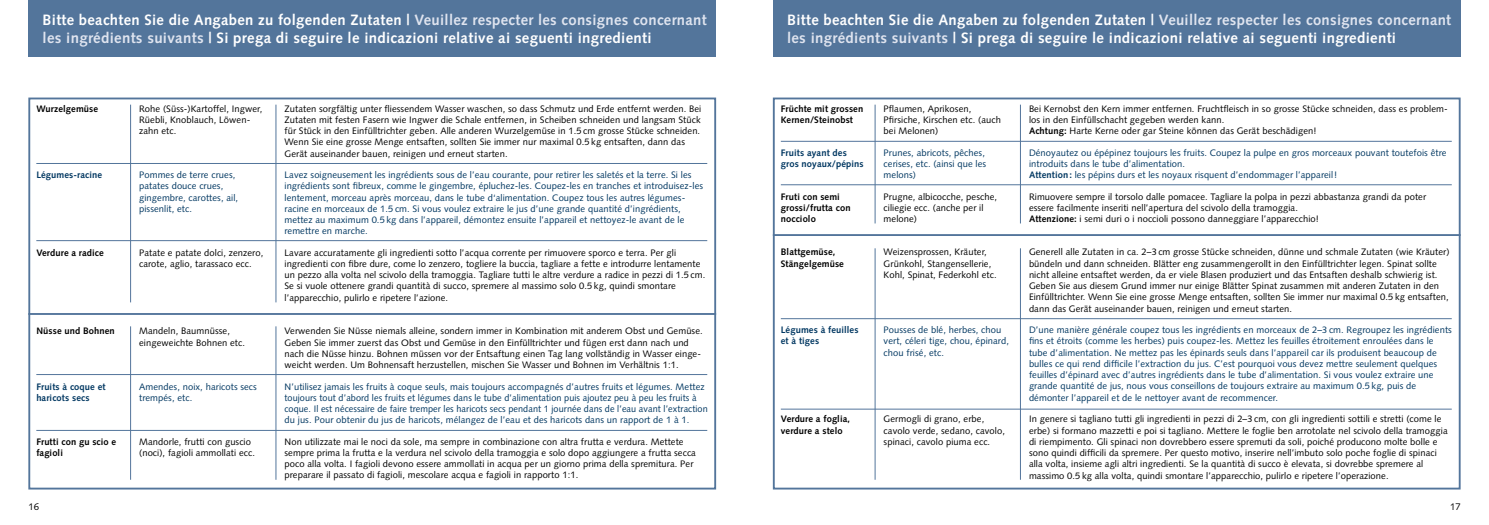
<style>
.page{position:relative;width:1489px;height:525px;background:#fff}
.page>*{position:absolute;margin:0;border:0;box-sizing:border-box;transform-origin:0 0}
.t1{font:700 15px/17.5px "Syntax LT Std";letter-spacing:.02em;color:#fff}
.t2{font:9.75px "Syntax LT Std";color:#000}
.t3{font:9.38px/11.2px "Syntax LT Std";letter-spacing:.01em;color:#000}
.t4{font:9.38px/11.2px "Syntax LT Std";letter-spacing:.01em;color:#003761}
.t5{font:700 9.38px/11.2px "Syntax LT Std";letter-spacing:.01em;color:#000}
.t6{font:700 9.38px/11.2px "Syntax LT Std";letter-spacing:.01em;color:#003761}
.s1{color:#dfe4ef}
.s2{font-weight:700}
</style>
<div class="page">
<div style="left:28px;top:97px;width:688px;height:392px;border:2px solid #53759b"></div>
<div style="left:28px;top:0;width:688px;height:57px;background:#53759b"></div>
<div style="left:772px;top:0;width:688px;height:57px;background:#53759b"></div>
<hr style="left:28px;top:313px;width:688px;height:2px;background:#53759b">
<hr style="left:36px;top:163px;width:671px;height:1px;background:#53759b">
<hr style="left:36px;top:374px;width:671px;height:1px;background:#53759b">
<hr style="left:36px;top:240px;width:671px;height:1px;background:#53759b">
<hr style="left:36px;top:430px;width:671px;height:1px;background:#53759b">
<div style="left:772px;top:97px;width:688px;height:392px;border:2px solid #53759b"></div>
<hr style="left:772px;top:234px;width:688px;height:2px;background:#53759b">
<hr style="left:780px;top:141px;width:671px;height:1px;background:#53759b">
<hr style="left:780px;top:318px;width:671px;height:1px;background:#53759b">
<hr style="left:780px;top:184px;width:671px;height:1px;background:#53759b">
<hr style="left:780px;top:408px;width:671px;height:1px;background:#53759b">
<hr style="left:130px;top:105px;width:1px;height:197px;background:#53759b">
<hr style="left:874px;top:105px;width:1px;height:118px;background:#53759b">
<hr style="left:130px;top:326px;width:1px;height:153px;background:#53759b">
<hr style="left:874px;top:248px;width:1px;height:231px;background:#53759b">
<hr style="left:275px;top:105px;width:1px;height:197px;background:#53759b">
<hr style="left:1020px;top:105px;width:1px;height:118px;background:#53759b">
<hr style="left:275px;top:326px;width:1px;height:153px;background:#53759b">
<hr style="left:1020px;top:248px;width:1px;height:231px;background:#53759b">
<h1 class="t1" style="left:43px;top:12px;width:665px">Bitte beachten Sie die Angaben zu folgenden Zutaten | <span class="s1">Veuillez respecter les consignes concernant les ingrédients suivants</span> | Si prega di seguire le indicazioni relative ai seguenti ingredienti</h1>
<p class="t5" style="left:36px;top:103px;width:63px">Wurzelgemüse</p>
<p class="t6" style="left:36px;top:169px;width:67px">Légumes-racine</p>
<p class="t5" style="left:36px;top:247px;width:69px">Verdure a radice</p>
<p class="t5" style="left:36px;top:325px;width:80px">Nüsse und Bohnen</p>
<p class="t6" style="left:36px;top:380px;width:71px">Fruits à coque et haricots secs</p>
<p class="t5" style="left:36px;top:435px;width:81px">Frutti con gu scio e fagioli</p>
<p class="t3" style="left:139px;top:103px;width:125px">Rohe (Süss-)Kartoffel, Ingwer,<br>Rüebli, Knoblauch, Löwen&shy;zahn etc.</p>
<p class="t4" style="left:139px;top:169px;width:100px">Pommes de terre crues, patates douce crues, gingembre, carottes, ail, pissenlit, etc.</p>
<p class="t3" style="left:139px;top:246px;width:126px">Patate e patate dolci, zenzero, carote, aglio, tarassaco ecc.</p>
<p class="t3" style="left:139px;top:325px;width:107px">Mandeln, Baumnüsse, eingeweichte Bohnen etc.</p>
<p class="t4" style="left:139px;top:380px;width:119px">Amendes, noix, haricots secs trempés, etc.</p>
<p class="t3" style="left:139px;top:435px;width:117px">Mandorle, frutti con guscio (noci), fagioli ammollati ecc.</p>
<p class="t3" style="left:284px;top:103px;width:418px">Zutaten sorgfältig unter fliessendem Wasser waschen, so dass Schmutz und Erde entfernt werden. Bei Zutaten mit festen Fasern wie Ingwer die Schale entfernen, in Scheiben schneiden und langsam Stück für Stück in den Einfülltrichter geben. Alle anderen Wurzelgemüse in 1.5 cm grosse Stücke schneiden.<br>Wenn Sie eine grosse Menge entsaften, sollten Sie immer nur maximal 0.5 kg entsaften, dann das Gerät auseinander bauen, reinigen und erneut starten.</p>
<p class="t4" style="left:284px;top:169px;width:420px">Lavez soigneusement les ingrédients sous de l’eau courante, pour retirer les saletés et la terre. Si les ingrédients sont fibreux, comme le gingembre, épluchez-les. Coupez-les en tranches et introduisez-les lentement, morceau après morceau, dans le tube d‘alimentation. Coupez tous les autres légumes&shy;racine en morceaux de 1.5 cm. Si vous voulez extraire le jus d’une grande quantité d’ingrédients, mettez au maximum 0.5 kg dans l’appareil, démontez ensuite l’appareil et nettoyez-le avant de le remettre en marche.</p>
<p class="t3" style="left:284px;top:246px;width:422px">Lavare accuratamente gli ingredienti sotto l’acqua corrente per rimuovere sporco e terra. Per gli ingredienti con fibre dure, come lo zenzero, togliere la buccia, tagliare a fette e introdurre lentamente un pezzo alla volta nel scivolo della tramoggia. Tagliare tutti le altre verdure a radice in pezzi di 1.5 cm.<br>Se si vuole ottenere grandi quantità di succo, spremere al massimo solo 0.5 kg, quindi smontare l’apparecchio, pulirlo e ripetere l’azione.</p>
<p class="t3" style="left:284px;top:325px;width:420px">Verwenden Sie Nüsse niemals alleine, sondern immer in Kombination mit anderem Obst und Gemüse.<br>Geben Sie immer zuerst das Obst und Gemüse in den Einfülltrichter und fügen erst dann nach und nach die Nüsse hinzu. Bohnen müssen vor der Entsaftung einen Tag lang vollständig in Wasser einge&shy;weicht werden. Um Bohnensaft herzustellen, mischen Sie Wasser und Bohnen im Verhältnis 1:1.</p>
<p class="t4" style="left:284px;top:380px;width:425px">N’utilisez jamais les fruits à coque seuls, mais toujours accompagnés d’autres fruits et légumes. Mettez toujours tout d’abord les fruits et légumes dans le tube d’alimentation puis ajoutez peu à peu les fruits à coque. Il est nécessaire de faire tremper les haricots secs pendant 1 journée dans de l’eau avant l’extraction du jus. Pour obtenir du jus de haricots, mélangez de l’eau et des haricots dans un rapport de 1 à 1.</p>
<p class="t3" style="left:284px;top:435px;width:413px">Non utilizzate mai le noci da sole, ma sempre in combinazione con altra frutta e verdura. Mettete sempre prima la frutta e la verdura nel scivolo della tramoggia e solo dopo aggiungere a frutta secca poco alla volta. I fagioli devono essere ammollati in acqua per un giorno prima della spremitura. Per preparare il passato di fagioli, mescolare acqua e fagioli in rapporto 1:1.</p>
<h1 class="t1" style="left:787px;top:12px;width:665px">Bitte beachten Sie die Angaben zu folgenden Zutaten | <span class="s1">Veuillez respecter les consignes concernant les ingrédients suivants</span> | Si prega di seguire le indicazioni relative ai seguenti ingredienti</h1>
<p class="t5" style="left:780px;top:103px;width:84px">Früchte mit grossen<br>Kernen/Steinobst</p>
<p class="t6" style="left:780px;top:147px;width:84px">Fruits ayant des gros noyaux/pépins</p>
<p class="t5" style="left:780px;top:191px;width:71px">Fruti con semi grossi/frutta con nocciolo</p>
<p class="t5" style="left:780px;top:246px;width:65px">Blattgemüse,<br>Stängelgemüse</p>
<p class="t6" style="left:780px;top:324px;width:79px">Légumes à feuilles et à tiges</p>
<p class="t3" style="left:883px;top:103px;width:119px">Pflaumen, Aprikosen,<br>Pfirsiche, Kirschen etc. (auch bei Melonen)</p>
<p class="t4" style="left:883px;top:147px;width:104px">Prunes, abricots, pêches, cerises, etc. (ainsi que les melons)</p>
<p class="t3" style="left:883px;top:191px;width:115px">Prugne, albicocche, pesche, ciliegie ecc. (anche per il melone)</p>
<p class="t3" style="left:883px;top:246px;width:114px">Weizensprossen, Kräuter,<br>Grünkohl, Stangensellerie,<br>Kohl, Spinat, Federkohl etc.</p>
<p class="t4" style="left:883px;top:324px;width:127px">Pousses de blé, herbes, chou vert, céleri tige, chou, épinard, chou frisé, etc.</p>
<p class="t5" style="left:780px;top:413px;width:71px">Verdure a foglia, verdure a stelo</p>
<p class="t3" style="left:883px;top:413px;width:123px">Germogli di grano, erbe, cavolo verde, sedano, cavolo, spinaci, cavolo piuma ecc.</p>
<p class="t3" style="left:1028px;top:103px;width:420px">Bei Kernobst den Kern immer entfernen. Fruchtfleisch in so grosse Stücke schneiden, dass es problem&shy;los in den Einfüllschacht gegeben werden kann.<br><span class="s2">Achtung:</span> Harte Kerne oder gar Steine können das Gerät beschädigen!</p>
<p class="t4" style="left:1028px;top:147px;width:419px">Dénoyautez ou épépinez toujours les fruits. Coupez la pulpe en gros morceaux pouvant toutefois être introduits dans le tube d’alimentation.<br><span class="s2">Attention:</span> les pépins durs et les noyaux risquent d’endommager l’appareil!</p>
<p class="t3" style="left:1028px;top:191px;width:398px">Rimuovere sempre il torsolo dalle pomacee. Tagliare la polpa in pezzi abbastanza grandi da poter essere facilmente inseriti nell’apertura del scivolo della tramoggia.<br><span class="s2">Attenzione:</span> i semi duri o i noccioli possono danneggiare l’apparecchio!</p>
<p class="t3" style="left:1028px;top:246px;width:422px">Generell alle Zutaten in ca. 2–3 cm grosse Stücke schneiden, dünne und schmale Zutaten (wie Kräuter) bündeln und dann schneiden. Blätter eng zusammengerollt in den Einfülltrichter legen. Spinat sollte nicht alleine entsaftet werden, da er viele Blasen produziert und das Entsaften deshalb schwierig ist.<br>Geben Sie aus diesem Grund immer nur einige Blätter Spinat zusammen mit anderen Zutaten in den Einfülltrichter. Wenn Sie eine grosse Menge entsaften, sollten Sie immer nur maximal 0.5 kg entsaften, dann das Gerät auseinander bauen, reinigen und erneut starten.</p>
<p class="t4" style="left:1028px;top:324px;width:424px">D’une manière générale coupez tous les ingrédients en morceaux de 2–3 cm. Regroupez les ingrédients fins et étroits (comme les herbes) puis coupez-les. Mettez les feuilles étroitement enroulées dans le tube d’alimentation. Ne mettez pas les épinards seuls dans l’appareil car ils produisent beaucoup de bulles ce qui rend difficile l’extraction du jus. C’est pourquoi vous devez mettre seulement quelques feuilles d’épinard avec d’autres ingrédients dans le tube d’alimentation. Si vous voulez extraire une grande quantité de jus, nous vous conseillons de toujours extraire au maximum 0.5 kg, puis de démonter l’appareil et de le nettoyer avant de recommencer.</p>
<p class="t3" style="left:1028px;top:413px;width:420px">In genere si tagliano tutti gli ingredienti in pezzi di 2–3 cm, con gli ingredienti sottili e stretti (come le erbe) si formano mazzetti e poi si tagliano. Mettere le foglie ben arrotolate nel scivolo della tramoggia di riempimento. Gli spinaci non dovrebbero essere spremuti da soli, poiché producono molte bolle e sono quindi difficili da spremere. Per questo motivo, inserire nell’imbuto solo poche foglie di spinaci alla volta, insieme agli altri ingredienti. Se la quantità di succo è elevata, si dovrebbe spremere al massimo 0.5 kg alla volta, quindi smontare l’apparecchio, pulirlo e ripetere l’operazione.</p>
<p class="t2" style="left:28px;top:500px;width:12px">16</p>
<p class="t2" style="left:1449px;top:500px;width:12px">17</p>
</div>
